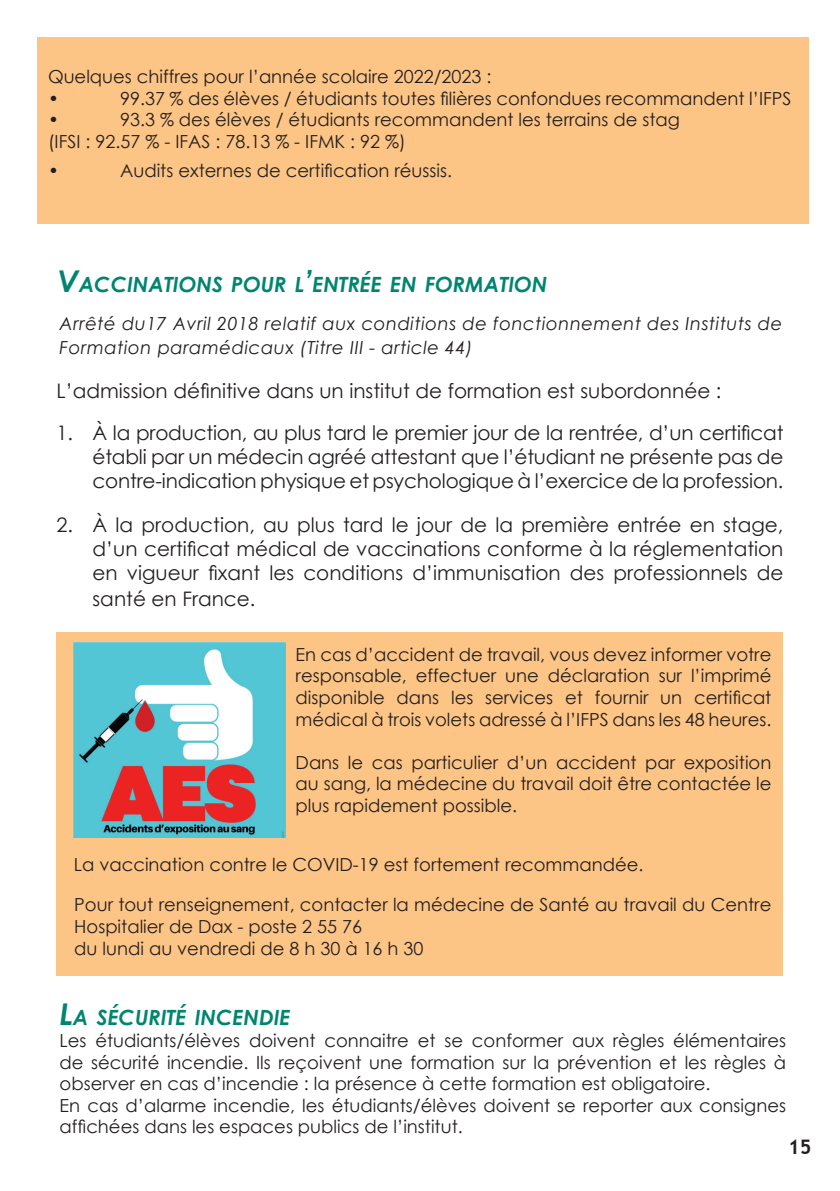
<style>
.page{position:relative;width:840px;height:1191px;background:#fff}
.page>*{position:absolute;margin:0;border:0;box-sizing:border-box;transform-origin:0 0}
.t1{font:italic 700 21px "Century Gothic";color:#00856f}
.t2{font:20px/24px "Century Gothic";color:#231f20;text-align:justify}
.t3{font:700 20px "Trebuchet MS";color:#231f20}
.t4{font:18px/21.6px "Century Gothic";color:#231f20}
.t5{font:italic 18px/24px "Century Gothic";letter-spacing:.03em;color:#231f20}
.s1{font-size:30px}
</style>
<div class="page">
<div style="left:57px;top:632px;width:725px;height:343px;background:#fcc485"></div>
<img style="left:74px;top:642px;width:211px;height:195px">
<div style="left:37px;top:37px;width:771px;height:187px;background:#fcc485"></div>
<p class="t4" style="left:48px;top:65px;width:445px">Quelques chiffres pour l’année scolaire 2022/2023 : •</p>
<p class="t4" style="left:120px;top:87px;width:672px">99.37 % des élèves / étudiants toutes filières confondues recommandent l’IFPS</p>
<p class="t4" style="left:48px;top:109px;width:633px;text-indent:72px">93.3 % des élèves / étudiants recommandent les terrains de stag (IFSI : 92.57 % - IFAS : 78.13 % - IFMK : 92 %)</p>
<p class="t4" style="left:48px;top:159px;width:12px">•</p>
<p class="t4" style="left:120px;top:159px;width:333px">Audits externes de certification réussis.</p>
<p class="t4" style="left:48px;top:109px;width:12px">•</p>
<p class="t1" style="left:58px;top:268px;width:491px"><span class="s1">V</span>ACCINATIONS POUR L<span class="s1">’</span>ENTRÉE EN FORMATION</p>
<p class="t5" style="left:60px;top:311px;width:724px">Arrêté du17 Avril 2018 relatif aux conditions de fonctionnement des Instituts de<br>Formation paramédicaux (Titre III - article 44)</p>
<p class="t2" style="left:56px;top:378px;width:666px">L’admission définitive dans un institut de formation est subordonnée :</p>
<p class="t2" style="left:92px;top:420px;width:692px;text-indent:-36px">1. À la production, au plus tard le premier jour de la rentrée, d’un certificat établi par un médecin agréé attestant que l’étudiant ne présente pas de contre-indication physique et psychologique à l’exercice de la profession.</p>
<p class="t2" style="left:92px;top:512px;width:692px;text-indent:-36px">2. À la production, au plus tard le jour de la première entrée en stage, d’un certificat médical de vaccinations conforme à la réglementation en vigueur fixant les conditions d’immunisation des professionnels de</p>
<p class="t2" style="left:92px;top:587px;width:164px">santé en France.</p>
<p class="t4" style="left:295px;top:643px;width:477px;text-align:justify">En cas d’accident de travail, vous devez informer votre responsable, effectuer une déclaration sur l’imprimé disponible dans les services et fournir un certificat médical à trois volets adressé à l’IFPS dans les 48 heures.</p>
<p class="t4" style="left:295px;top:751px;width:477px;text-align:justify">Dans le cas particulier d’un accident par exposition au sang, la médecine du travail doit être contactée le plus rapidement possible.</p>
<p class="t4" style="left:74px;top:853px;width:571px">La vaccination contre le COVID-19 est fortement recommandée.</p>
<p class="t4" style="left:74px;top:894px;width:698px">Pour tout renseignement, contacter la médecine de Santé au travail du Centre<br>Hospitalier de Dax - poste 2 55 76<br>du lundi au vendredi de 8 h 30 à 16 h 30</p>
<p class="t1" style="left:60px;top:1001px;width:232px"><span class="s1">L</span>A SÉCURITÉ INCENDIE</p>
<p class="t4" style="left:60px;top:1029px;width:727px">Les étudiants/élèves doivent connaitre et se conformer aux règles élémentaires de sécurité incendie. Ils reçoivent une formation sur la prévention et les règles à observer en cas d’incendie : la présence à cette formation est obligatoire.<br>En cas d’alarme incendie, les étudiants/élèves doivent se reporter aux consignes affichées dans les espaces publics de l’institut.</p>
<p class="t3" style="left:787px;top:1134px;width:25px">15</p>
</div>
